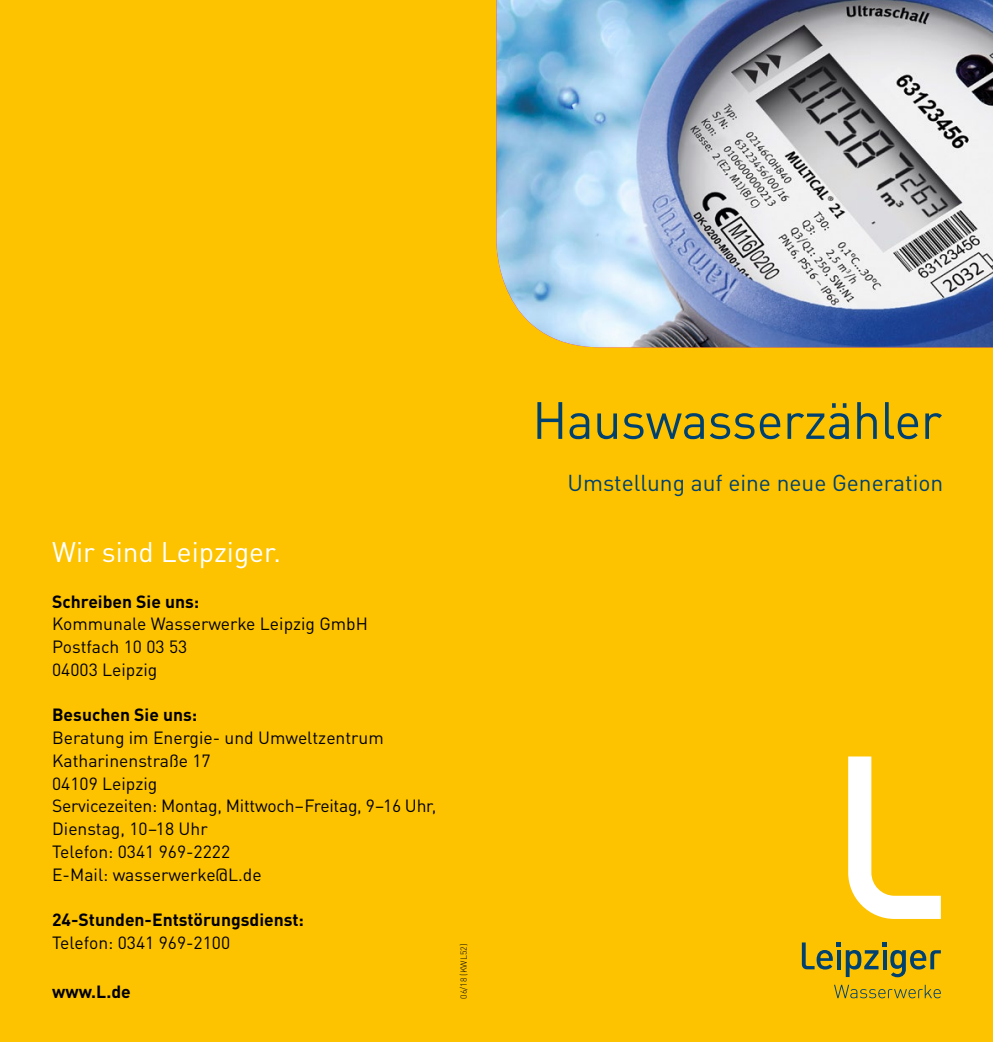
<style>
.page{position:relative;width:993px;height:1042px;background:#fff}
.page>*{position:absolute;margin:0;border:0;box-sizing:border-box;transform-origin:0 0}
.t1{font:51.62px "DIN Pro";letter-spacing:-.01em;color:#004170}
.t2{font:28px "DIN Pro";color:#fff}
.t3{font:22.75px "DIN Pro";color:#004170}
.t4{font:17.5px/22.8px "DIN Pro";color:#000}
.t5{font:700 17.5px "DIN Pro";color:#000}
.t6{font:300 8.75px "DIN Pro";color:#000}
</style>
<div class="page">
<div style="left:0;top:0;width:992px;height:1042px;background:#fdc300"></div>
<svg style="left:801px;top:942px;width:139px;height:35px"></svg>
<svg style="left:848px;top:756px;width:92px;height:163px"></svg>
<svg style="left:834px;top:985px;width:106px;height:13px"></svg>
<img style="left:496px;top:0;width:496px;height:347px">
<h2 class="t2" style="left:52px;top:530px;width:230px">Wir sind Leipziger.</h2>
<p class="t5" style="left:52px;top:587px;width:149px">Schreiben Sie uns:</p>
<p class="t4" style="left:52px;top:611px;width:317px">Kommunale Wasserwerke Leipzig GmbH<br>Postfach 10 03 53<br>04003 Leipzig</p>
<p class="t5" style="left:52px;top:700px;width:147px">Besuchen Sie uns:</p>
<p class="t4" style="left:52px;top:725px;width:386px">Beratung im Energie- und Umweltzentrum<br>Katharinenstraße 17<br>04109 Leipzig<br>Servicezeiten: Montag, Mittwoch–Freitag, 9–16 Uhr,<br>Dienstag, 10–18 Uhr<br>Telefon: 0341 969-2222<br>E-Mail: wasserwerke@L.de</p>
<p class="t5" style="left:52px;top:905px;width:253px">24-Stunden-Entstörungsdienst:</p>
<p class="t4" style="left:52px;top:929px;width:179px">Telefon: 0341 969-2100</p>
<p class="t5" style="left:52px;top:977px;width:80px">www.L.de</p>
<p class="t6" style="left:456px;top:999px;width:57px;rotate:-90deg">06/18 (KWL52)</p>
<h1 class="t1" style="left:532px;top:380px;width:411px">Hauswasserzähler</h1>
<h3 class="t3" style="left:567px;top:465px;width:377px">Umstellung auf eine neue Generation</h3>
</div>
